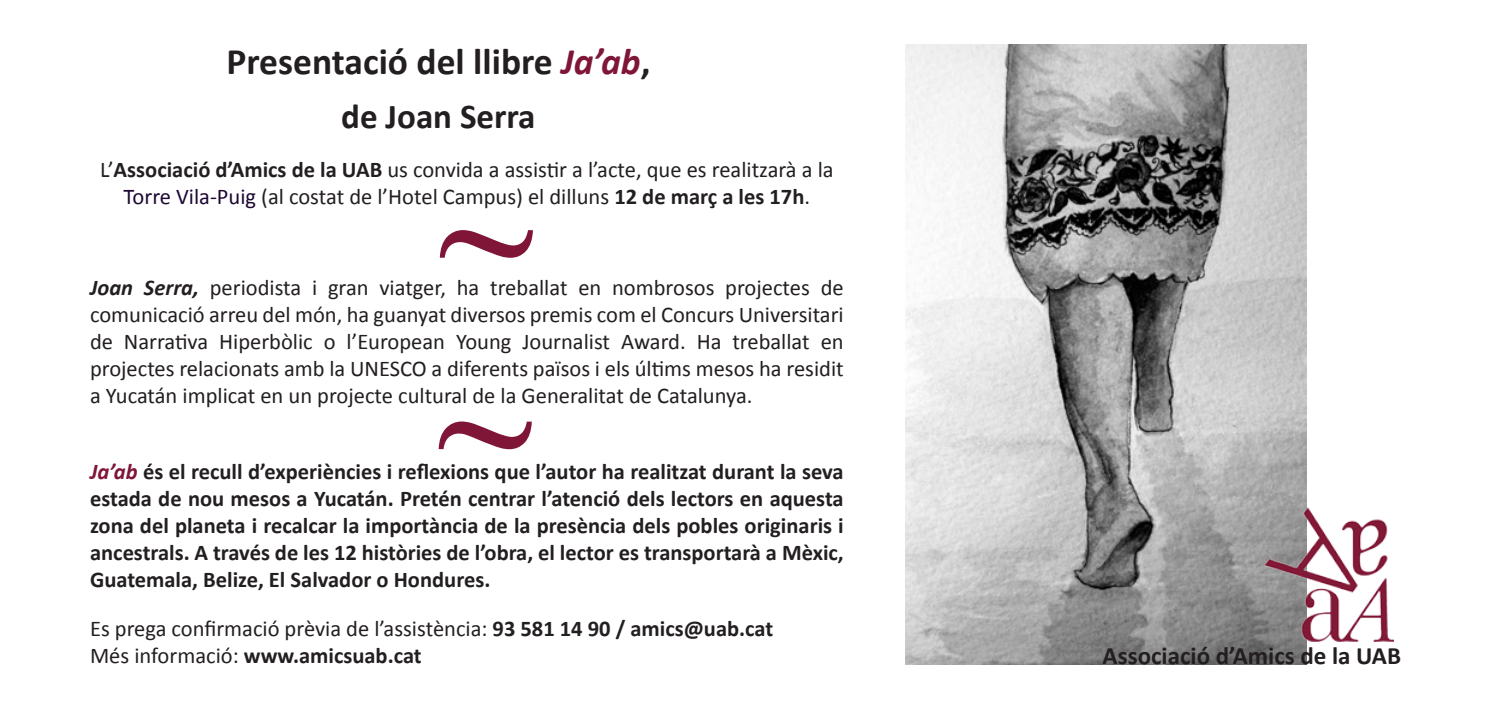
<style>
.page{position:relative;width:1489px;height:709px;background:#fff}
.page>*{position:absolute;margin:0;border:0;box-sizing:border-box;transform-origin:0 0}
.t1{font:700 175px "Times New Roman";color:#7f1537}
.t2{font:700 37.5px "Calibri";color:#231f20}
.t3{font:700 35px "Calibri";color:#231f20}
.t4{font:700 25px "Calibri";color:#231f20}
.t5{font:22.5px/27px "Calibri";color:#231f20;text-align:center}
.t6{font:700 22.5px/27px "Calibri";color:#231f20;text-align:justify}
.s1{font-style:italic;color:#7f1537}
.s2{font-weight:700}
.s3{color:#1d0831}
.s4{font-weight:700;font-style:italic}
</style>
<div class="page">
<img style="left:905px;top:45px;width:401px;height:619px">
<img style="left:1201px;top:507px;width:192px;height:134px">
<p class="t2" style="left:226px;top:38px;width:425px">Presentació del llibre <span class="s1">Ja’ab</span>,</p>
<p class="t3" style="left:341px;top:94px;width:196px">de Joan Serra</p>
<p class="t5" style="left:100px;top:155px;width:735px">L’<span class="s2">Associació d’Amics de la UAB</span> us convida a assistir a l’acte, que es realitzarà a la<br><span class="s3">Torre Vila-Puig</span> (al costat de l’Hotel Campus) el dilluns <span class="s2">12 de març a les 17h</span>.</p>
<p class="t1" style="left:534px;top:377px;width:93px;rotate:-180deg">~</p>
<p class="t5" style="left:90px;top:273px;width:755px;text-align:justify"><span class="s4">Joan Serra,</span> periodista i gran viatger, ha treballat en nombrosos projectes de comunicació arreu del món, ha guanyat diversos premis com el Concurs Universitari de Narrativa Hiperbòlic o l’European Young Journalist Award. Ha treballat en projectes relacionats amb la UNESCO a diferents països i els últims mesos ha residit a Yucatán implicat en un projecte cultural de la Generalitat de Catalunya.</p>
<p class="t1" style="left:533px;top:568px;width:93px;rotate:-180deg">~</p>
<p class="t6" style="left:90px;top:457px;width:755px"><span class="s1">Ja’ab</span> és el recull d’experiències i reflexions que l’autor ha realitzat durant la seva estada de nou mesos a Yucatán. Pretén centrar l’atenció dels lectors en aquesta zona del planeta i recalcar la importància de la presència dels pobles originaris i ancestrals. A través de les 12 històries de l’obra, el lector es transportarà a Mèxic, Guatemala, Belize, El Salvador o Hondures.</p>
<p class="t5" style="left:90px;top:614px;width:684px;text-align:left">Es prega confirmació prèvia de l’assistència: <span class="s2">93 581 14 90 / amics@uab.cat<br></span>Més informació: <span class="s2">www.amicsuab.cat</span></p>
<p class="t4" style="left:1102px;top:640px;width:300px">Associació d’Amics de la UAB</p>
</div>
